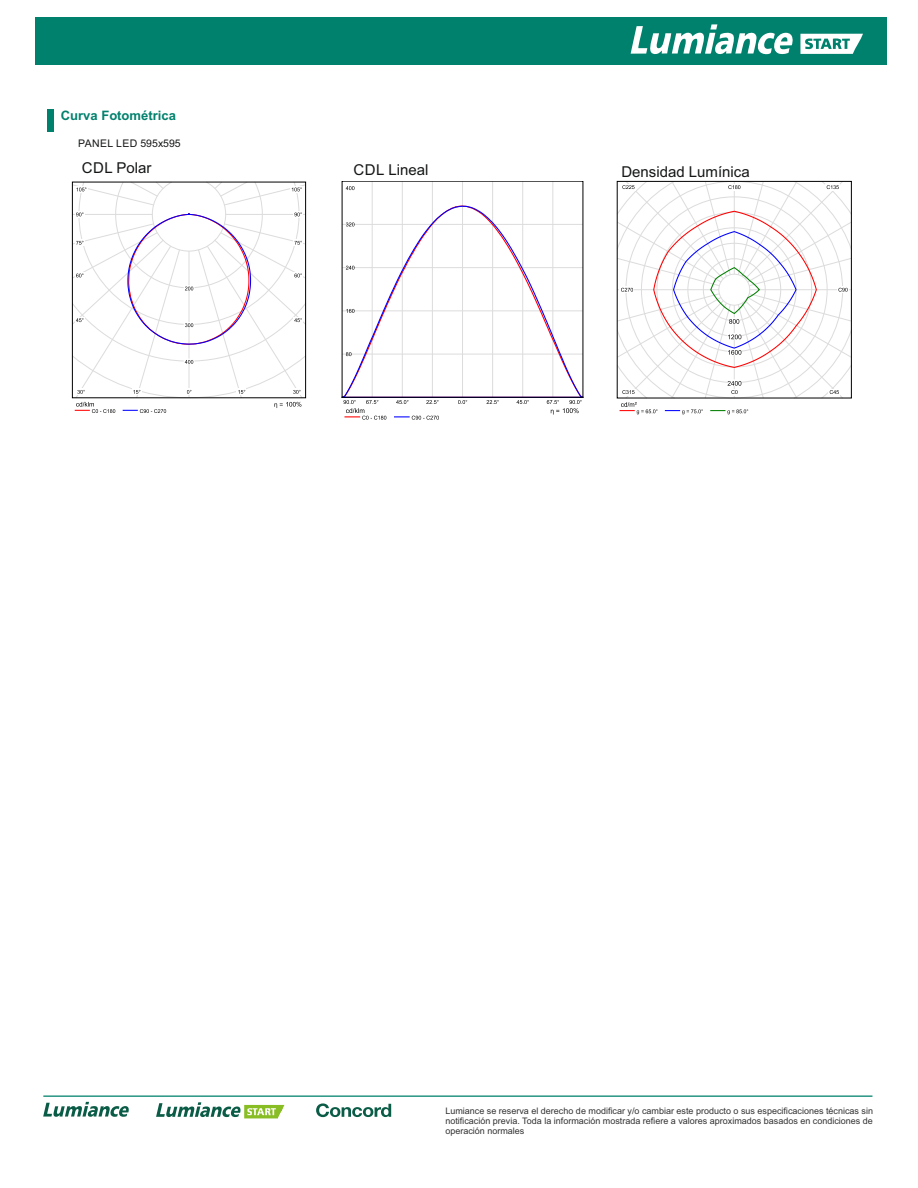
<style>
.page{position:relative;width:918px;height:1188px;background:#fff}
.page>*{position:absolute;margin:0;border:0;box-sizing:border-box;transform-origin:0 0}
.t1{font:15px "Arial";color:#151616}
.t2{font:700 13.05px "Arial";color:#00816d}
.t3{font:10.5px "Arial";color:#151616}
.t4{font:9px/10.1px "Arial";color:#323232;text-align:justify}
</style>
<div class="page">
<div style="left:35px;top:18px;width:852px;height:47px;background:#00816d"></div>
<hr style="left:43px;top:1096px;width:829px;height:1px;background:#00816d">
<svg style="left:316px;top:1103px;width:75px;height:14px"></svg>
<svg style="left:156px;top:1102px;width:85px;height:15px"></svg>
<img style="left:244px;top:1104px;width:41px;height:15px">
<svg style="left:43px;top:1102px;width:86px;height:15px"></svg>
<svg style="left:631px;top:24px;width:162px;height:31px"></svg>
<svg style="left:800px;top:34px;width:63px;height:20px"></svg>
<div style="left:48px;top:109px;width:6px;height:23px;background:#00816d"></div>
<svg style="left:72px;top:182px;width:234px;height:231px"></svg>
<hr style="left:372px;top:181px;width:1px;height:216px;background:#dcdcdc">
<hr style="left:402px;top:181px;width:1px;height:216px;background:#dcdcdc">
<hr style="left:432px;top:181px;width:1px;height:216px;background:#dcdcdc">
<hr style="left:462px;top:181px;width:1px;height:216px;background:#dcdcdc">
<hr style="left:492px;top:181px;width:1px;height:216px;background:#dcdcdc">
<hr style="left:522px;top:181px;width:1px;height:216px;background:#dcdcdc">
<hr style="left:553px;top:181px;width:1px;height:216px;background:#dcdcdc">
<svg style="left:342px;top:205px;width:241px;height:193px"></svg>
<svg style="left:346px;top:352px;width:5px;height:4px"></svg>
<svg style="left:346px;top:309px;width:8px;height:4px"></svg>
<svg style="left:346px;top:266px;width:8px;height:4px"></svg>
<svg style="left:346px;top:222px;width:8px;height:4px"></svg>
<svg style="left:346px;top:186px;width:8px;height:4px"></svg>
<svg style="left:394px;top:416px;width:45px;height:4px"></svg>
<svg style="left:344px;top:400px;width:42px;height:20px"></svg>
<svg style="left:396px;top:400px;width:12px;height:4px"></svg>
<svg style="left:426px;top:400px;width:13px;height:4px"></svg>
<svg style="left:458px;top:400px;width:9px;height:4px"></svg>
<svg style="left:487px;top:400px;width:12px;height:4px"></svg>
<svg style="left:517px;top:400px;width:12px;height:4px"></svg>
<svg style="left:547px;top:400px;width:35px;height:15px"></svg>
<svg style="left:617px;top:181px;width:235px;height:233px"></svg>
<h2 class="t2" style="left:61px;top:110px;width:117px">Curva Fotométrica</h2>
<p class="t3" style="left:78px;top:139px;width:104px">PANEL LED 595x595</p>
<h1 class="t1" style="left:82px;top:163px;width:71px">CDL Polar</h1>
<h1 class="t1" style="left:353px;top:164px;width:76px">CDL Lineal</h1>
<h1 class="t1" style="left:621px;top:166px;width:130px">Densidad Lumínica</h1>
<p class="t4" style="left:445px;top:1107px;width:429px">Lumiance se reserva el derecho de modificar y/o cambiar este producto o sus especificaciones técnicas sin notificación previa. Toda la información mostrada refiere a valores aproximados basados en condiciones de operación normales</p>
</div>
